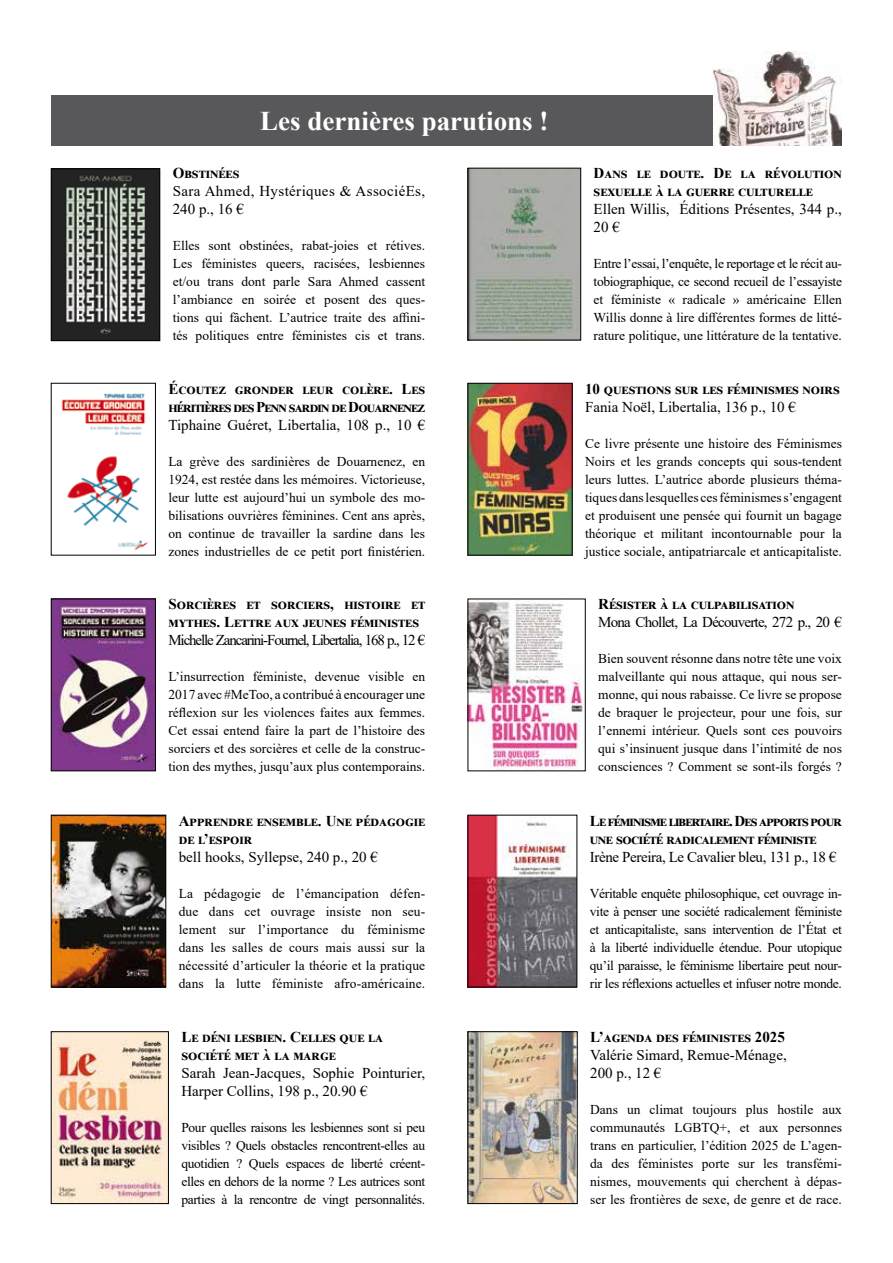
<style>
.page{position:relative;width:893px;height:1263px;background:#fff}
.page>*{position:absolute;margin:0;border:0;box-sizing:border-box;transform-origin:0 0}
.t1{font:700 27px "Times New Roman";color:#fff}
.t2{font:700 15px/18px "Times New Roman";letter-spacing:.025em;color:#000}
.t3{font:15px/18px "Times New Roman";color:#000}
.t4{font:700 15px/18px "Times New Roman";color:#000}
.t5{font:15px "Times New Roman";letter-spacing:-.075em;color:#000}
.t6{font:15px/18px "Times New Roman";letter-spacing:.025em;color:#000}
.t7{font:15px "Times New Roman";letter-spacing:-.025em;color:#000}
.t8{font:15px "Times New Roman";letter-spacing:-.05em;color:#000}
.t9{font:13.5px/18px "Times New Roman";color:#000;text-align:justify}
</style>
<div class="page">
<div style="left:51px;top:95px;width:791px;height:51px;background:#58585a"></div>
<img style="left:713px;top:52px;width:129px;height:94px">
<img style="left:61px;top:393px;width:88px;height:158px">
<div style="left:51px;top:383px;width:105px;height:172px;border:1px solid #000"></div>
<img style="left:470px;top:385px;width:100px;height:168px">
<img style="left:470px;top:601px;width:113px;height:168px">
<img style="left:470px;top:817px;width:105px;height:168px">
<div style="left:468px;top:815px;width:109px;height:172px;border:1px solid #000"></div>
<img style="left:53px;top:1033px;width:114px;height:169px">
<div style="left:51px;top:1031px;width:118px;height:173px;border:1px solid #000"></div>
<img style="left:470px;top:1033px;width:105px;height:169px">
<div style="left:468px;top:1031px;width:109px;height:173px;border:1px solid #000"></div>
<img style="left:53px;top:601px;width:101px;height:168px">
<div style="left:51px;top:599px;width:105px;height:172px;border:1px solid #000"></div>
<img style="left:470px;top:170px;width:109px;height:168px">
<div style="left:468px;top:168px;width:113px;height:172px;border:1px solid #000"></div>
<img style="left:53px;top:171px;width:105px;height:168px">
<div style="left:51px;top:169px;width:109px;height:172px;border:1px solid #000"></div>
<img style="left:53px;top:817px;width:111px;height:168px">
<div style="left:51px;top:815px;width:115px;height:172px;border:1px solid #000"></div>
<h1 class="t1" style="left:260px;top:101px;width:290px">Les dernières parutions !</h1>
<p class="t2" style="left:173px;top:164px;width:68px">Obstinées</p>
<p class="t6" style="left:173px;top:182px;width:254px">Sara Ahmed, Hystériques &amp; AssociéEs,<br>240 p., 16 €</p>
<p class="t9" style="left:173px;top:236px;width:254px">Elles sont obstinées, rabat-joies et rétives.<br>Les féministes queers, racisées, lesbiennes et/ou trans dont parle Sara Ahmed cassent l’ambiance en soirée et posent des ques&shy;tions qui fâchent. L’autrice traite des affini&shy;tés politiques entre féministes cis et trans.</p>
<p class="t4" style="left:168px;top:379px;width:258px">Écoutez gronder leur colère. Les héritières des Penn sardin de Douarnenez</p>
<p class="t3" style="left:168px;top:415px;width:258px">Tiphaine Guéret, Libertalia, 108 p., 10 €</p>
<p class="t9" style="left:168px;top:452px;width:258px">La grève des sardinières de Douarnenez, en 1924, est restée dans les mémoires. Victorieuse, leur lutte est aujourd’hui un symbole des mo&shy;bilisations ouvrières féminines. Cent ans après, on continue de travailler la sardine dans les zones industrielles de ce petit port finistérien.</p>
<p class="t2" style="left:168px;top:595px;width:258px">Sorcières et sorciers, histoire et mythes. Lettre aux jeunes féministes</p>
<p class="t5" style="left:168px;top:630px;width:258px">Michelle Zancarini-Fournel, Libertalia, 168 p., 12 €</p>
<p class="t9" style="left:168px;top:667px;width:258px">L’insurrection féministe, devenue visible en 2017 avec #MeToo, a contribué à encourager une réflexion sur les violences faites aux femmes.<br>Cet essai entend faire la part de l’histoire des sorciers et des sorcières et celle de la construc&shy;tion des mythes, jusqu’aux plus contemporains.</p>
<p class="t2" style="left:179px;top:811px;width:248px">Apprendre ensemble. Une pédagogie de l’espoir</p>
<p class="t3" style="left:179px;top:847px;width:201px">bell hooks, Syllepse, 240 p., 20 €</p>
<p class="t9" style="left:179px;top:883px;width:248px">La pédagogie de l’émancipation défen&shy;due dans cet ouvrage insiste non seu&shy;lement sur l’importance du féminisme dans les salles de cours mais aussi sur la nécessité d’articuler la théorie et la pratique dans la lutte féministe afro-américaine.</p>
<p class="t2" style="left:181px;top:1027px;width:203px">Le déni lesbien. Celles que la société met à la marge</p>
<p class="t3" style="left:181px;top:1063px;width:245px">Sarah Jean-Jacques, Sophie Pointurier,<br>Harper Collins, 198 p., 20.90 €</p>
<p class="t9" style="left:181px;top:1118px;width:245px">Pour quelles raisons les lesbiennes sont si peu visibles ? Quels obstacles rencontrent-elles au quotidien ? Quels espaces de liberté créent&shy;elles en dehors de la norme ? Les autrices sont parties à la rencontre de vingt personnalités.</p>
<p class="t2" style="left:594px;top:164px;width:250px">Dans le doute. De la révolution sexuelle à la guerre culturelle</p>
<p class="t3" style="left:594px;top:200px;width:250px">Ellen Willis, Éditions Présentes, 344 p.,<br>20 €</p>
<p class="t9" style="left:594px;top:254px;width:250px">Entre l’essai, l’enquête, le reportage et le récit au&shy;tobiographique, ce second recueil de l’essayiste et féministe « radicale » américaine Ellen Willis donne à lire différentes formes de litté&shy;rature politique, une littérature de la tentative.</p>
<p class="t2" style="left:585px;top:379px;width:256px">10 questions sur les féminismes noirs</p>
<p class="t3" style="left:585px;top:397px;width:212px">Fania Noël, Libertalia, 136 p., 10 €</p>
<p class="t9" style="left:585px;top:434px;width:258px">Ce livre présente une histoire des Féminismes Noirs et les grands concepts qui sous-tendent leurs luttes. L’autrice aborde plusieurs théma&shy;tiques dans lesquelles ces féminismes s’engagent et produisent une pensée qui fournit un bagage théorique et militant incontournable pour la justice sociale, antipatriarcale et anticapitaliste.</p>
<p class="t2" style="left:598px;top:595px;width:198px">Résister à la culpabilisation</p>
<p class="t8" style="left:598px;top:612px;width:245px">Mona Chollet, La Découverte, 272 p., 20 €</p>
<p class="t9" style="left:598px;top:649px;width:245px">Bien souvent résonne dans notre tête une voix malveillante qui nous attaque, qui nous ser&shy;monne, qui nous rabaisse. Ce livre se propose de braquer le projecteur, pour une fois, sur l’ennemi intérieur. Quels sont ces pouvoirs qui s’insinuent jusque dans l’intimité de nos consciences ? Comment se sont-ils forgés ?</p>
<p class="t4" style="left:590px;top:811px;width:252px">Le féminisme libertaire. Des apports pour une société radicalement féministe</p>
<p class="t7" style="left:590px;top:846px;width:248px">Irène Pereira, Le Cavalier bleu, 131 p., 18 €</p>
<p class="t9" style="left:590px;top:883px;width:254px">Véritable enquête philosophique, cet ouvrage in&shy;vite à penser une société radicalement féministe et anticapitaliste, sans intervention de l’état et à la liberté individuelle étendue. Pour utopique qu’il paraisse, le féminisme libertaire peut nour&shy;rir les réflexions actuelles et infuser notre monde.</p>
<p class="t2" style="left:590px;top:1027px;width:196px">L’agenda des féministes 2025</p>
<p class="t3" style="left:590px;top:1045px;width:198px">Valérie Simard, Remue-Ménage,<br>200 p., 12 €</p>
<p class="t9" style="left:590px;top:1100px;width:253px">Dans un climat toujours plus hostile aux communautés LGBTQ+, et aux personnes trans en particulier, l’édition 2025 de L’agen&shy;da des féministes porte sur les transfémi&shy;nismes, mouvements qui cherchent à dépas&shy;ser les frontières de sexe, de genre et de race.</p>
</div>
